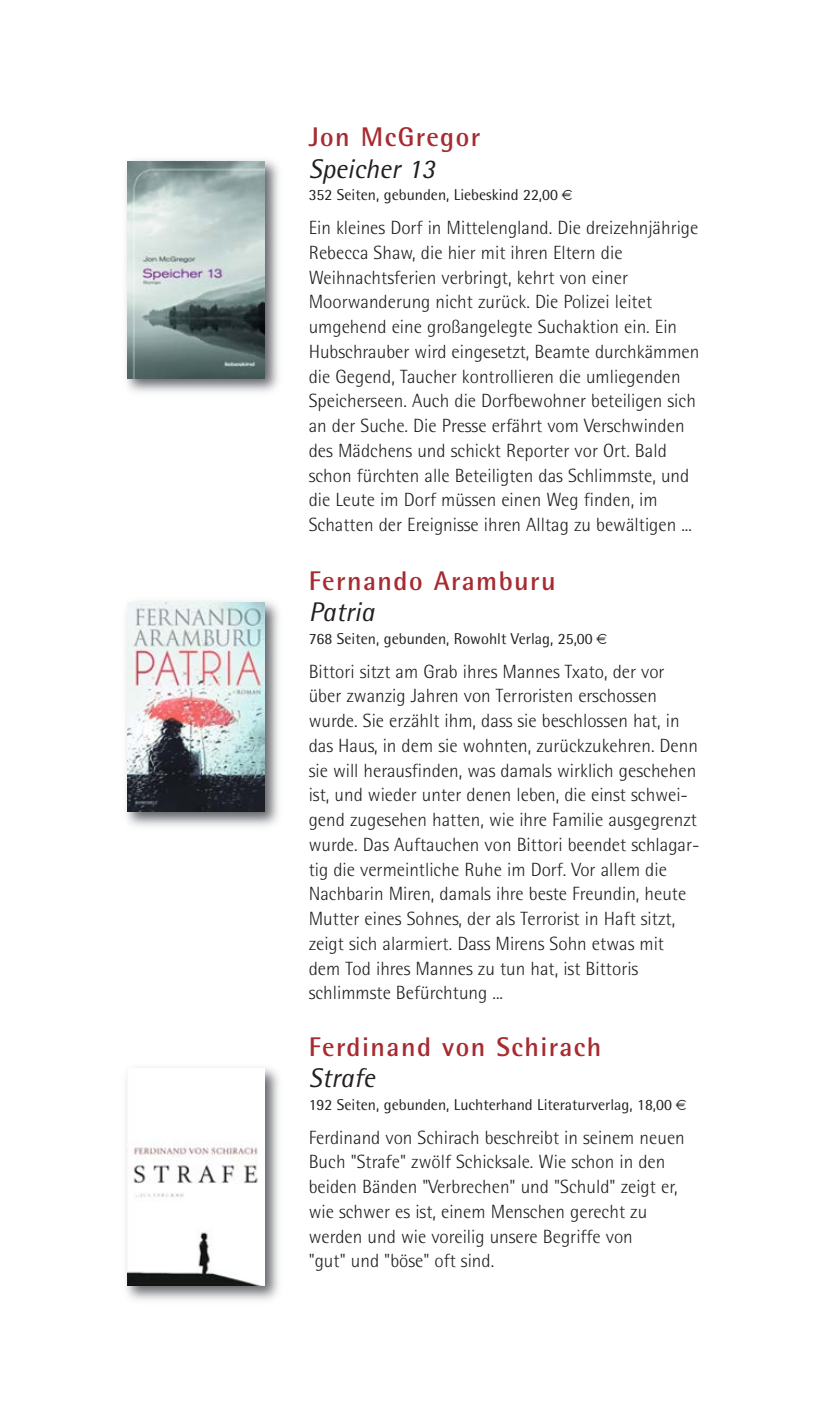
<style>
.page{position:relative;width:830px;height:1404px;background:#fff}
.page>*{position:absolute;margin:0;border:0;box-sizing:border-box;transform-origin:0 0}
.t1{font:700 27px "Rotis Semi Sans";letter-spacing:.055em;color:#a72b30}
.t2{font:italic 27px "Rotis Semi Sans";color:#231f20}
.t3{font:300 19.12px/24.8px "Rotis Semi Sans";color:#231f20}
.t4{font:15.75px "Rotis Semi Sans";color:#231f20}
</style>
<div class="page">
<img style="left:126px;top:159px;width:153px;height:234px">
<img style="left:128px;top:161px;width:137px;height:217px">
<img style="left:126px;top:601px;width:153px;height:226px">
<img style="left:128px;top:602px;width:136px;height:209px">
<img style="left:126px;top:1067px;width:153px;height:233px">
<img style="left:128px;top:1068px;width:136px;height:217px">
<h1 class="t1" style="left:308px;top:128px;width:173px">Jon McGregor</h1>
<h1 class="t2" style="left:308px;top:159px;width:128px">Speicher 13</h1>
<p class="t4" style="left:308px;top:189px;width:251px">352 Seiten, gebunden, Liebeskind 22,00</p>
<p class="t3" style="left:308px;top:217px;width:392px">Ein kleines Dorf in Mittelengland. Die dreizehnjährige Rebecca Shaw, die hier mit ihren Eltern die Weihnachtsferien verbringt, kehrt von einer Moorwanderung nicht zurück. Die Polizei leitet umgehend eine großangelegte Suchaktion ein. Ein Hubschrauber wird eingesetzt, Beamte durchkämmen die Gegend, Taucher kontrollieren die umliegenden Speicherseen. Auch die Dorfbewohner beteiligen sich an der Suche. Die Presse erfährt vom Verschwinden des Mädchens und schickt Reporter vor Ort. Bald schon fürchten alle Beteiligten das Schlimmste, und die Leute im Dorf müssen einen Weg finden, im Schatten der Ereignisse ihren Alltag zu bewältigen ...</p>
<h1 class="t1" style="left:308px;top:571px;width:248px">Fernando Aramburu</h1>
<h1 class="t2" style="left:308px;top:602px;width:67px">Patria</h1>
<p class="t4" style="left:308px;top:633px;width:285px">768 Seiten, gebunden, Rowohlt Verlag, 25,00</p>
<p class="t3" style="left:308px;top:660px;width:392px">Bittori sitzt am Grab ihres Mannes Txato, der vor über zwanzig Jahren von Terroristen erschossen wurde. Sie erzählt ihm, dass sie beschlossen hat, in das Haus, in dem sie wohnten, zurückzukehren. Denn sie will herausfinden, was damals wirklich geschehen ist, und wieder unter denen leben, die einst schwei&shy;gend zugesehen hatten, wie ihre Familie ausgegrenzt wurde. Das Auftauchen von Bittori beendet schlagar&shy;tig die vermeintliche Ruhe im Dorf. Vor allem die Nachbarin Miren, damals ihre beste Freundin, heute Mutter eines Sohnes, der als Terrorist in Haft sitzt, zeigt sich alarmiert. Dass Mirens Sohn etwas mit dem Tod ihres Mannes zu tun hat, ist Bittoris schlimmste Befürchtung ...</p>
<h1 class="t1" style="left:308px;top:1037px;width:294px">Ferdinand von Schirach</h1>
<h1 class="t2" style="left:308px;top:1068px;width:67px">Strafe</h1>
<p class="t4" style="left:308px;top:1098px;width:364px">192 Seiten, gebunden, Luchterhand Literaturverlag, 18,00</p>
<p class="t3" style="left:308px;top:1126px;width:377px">Ferdinand von Schirach beschreibt in seinem neuen Buch "Strafe" zwölf Schicksale. Wie schon in den beiden Bänden "Verbrechen" und "Schuld" zeigt er, wie schwer es ist, einem Menschen gerecht zu werden und wie voreilig unsere Begriffe von<br>"gut" und "böse" oft sind.</p>
</div>
